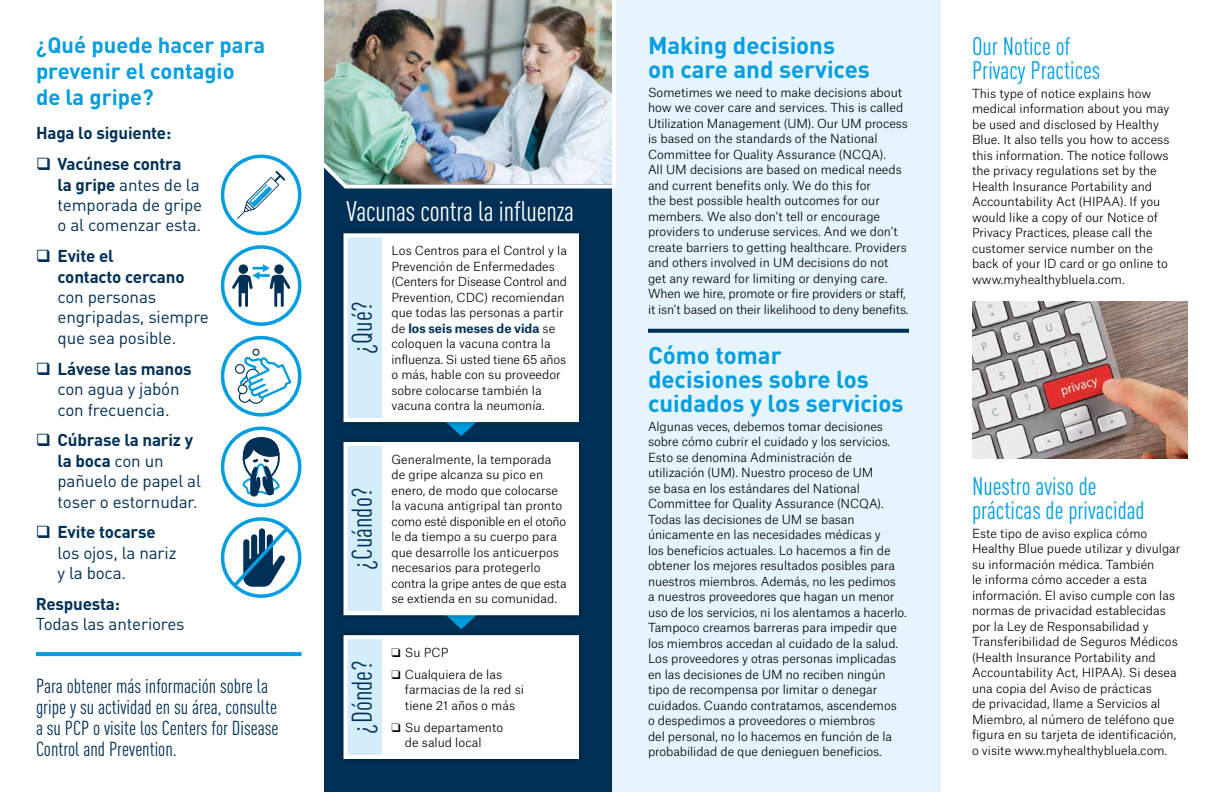
<style>
.page{position:relative;width:1224px;height:792px;background:#fff}
.page>*{position:absolute;margin:0;border:0;box-sizing:border-box;transform-origin:0 0}
.t1{font:condensed 28px "DINOT";letter-spacing:-.005em;color:#fff}
.t2{font:condensed 28px "DINOT";color:#003055}
.t3{font:condensed 25px/24px "DINOT";color:#009de1}
.t4{font:700 24px/24px "DINOT";color:#009de1}
.t5{font:700 22px/26px "DINOT";color:#009de1}
.t6{font:condensed 20px/21px "DINOT";color:#003055}
.t7{font:17px/20.4px "DINOT";letter-spacing:-.01em;color:#003055}
.t8{font:700 17px "DINOT";letter-spacing:-.01em;color:#003055}
.t9{font:300 12px/15.5px "Atlas Grotesk";color:#000}
.s1{font-weight:700}
.s2{font-weight:700;color:#003055}
</style>
<div class="page">
<svg style="left:36px;top:652px;width:266px;height:4px"></svg>
<div style="left:324px;top:0;width:288px;height:792px;background:#003055"></div>
<div style="left:612px;top:0;width:328px;height:792px;background:#e5f4fd"></div>
<svg style="left:648px;top:329px;width:261px;height:4px"></svg>
<div style="left:221px;top:336px;width:80px;height:81px;border:4px solid #009de1;border-radius:50%"></div>
<svg style="left:235px;top:349px;width:56px;height:55px"></svg>
<div style="left:221px;top:155px;width:80px;height:80px;border:4px solid #009de1;border-radius:50%"></div>
<svg style="left:237px;top:171px;width:48px;height:48px"></svg>
<div style="left:221px;top:245px;width:80px;height:81px;border:4px solid #009de1;border-radius:50%"></div>
<div style="left:221px;top:517px;width:80px;height:81px;border:4px solid #009de1;border-radius:50%"></div>
<svg style="left:230px;top:524px;width:62px;height:66px"></svg>
<div style="left:221px;top:427px;width:80px;height:80px;border:4px solid #009de1;border-radius:50%"></div>
<svg style="left:232px;top:264px;width:58px;height:43px"></svg>
<svg style="left:242px;top:437px;width:42px;height:60px"></svg>
<svg style="left:452px;top:428px;width:18px;height:8px"></svg>
<svg style="left:342px;top:232px;width:239px;height:192px;background:#c1d6e3"></svg>
<div style="left:382px;top:236px;width:194px;height:183px;background:#fff"></div>
<img style="left:324px;top:0;width:292px;height:189px">
<div style="left:337px;top:436px;width:248px;height:186px;background:#002c4f"></div>
<svg style="left:343px;top:441px;width:237px;height:170px;background:#d0e5f0"></svg>
<div style="left:382px;top:445px;width:194px;height:167px;background:#fff"></div>
<div style="left:337px;top:629px;width:248px;height:136px;background:#002c4e"></div>
<svg style="left:343px;top:611px;width:236px;height:149px"></svg>
<div style="left:382px;top:638px;width:194px;height:118px;background:#fff"></div>
<img style="left:972px;top:301px;width:216px;height:158px">
<h2 class="t5" style="left:36px;top:31px;width:231px">¿Qué puede hacer para prevenir el contagio<br>de la gripe?</h2>
<p class="t8" style="left:36px;top:122px;width:137px">Haga lo siguiente:</p>
<p class="t8" style="left:36px;top:153px;width:147px">❑ Vacúnese contra</p>
<p class="t7" style="left:58px;top:174px;width:146px"><span class="s1">la gripe</span> antes de la temporada de gripe o al comenzar esta.</p>
<p class="t8" style="left:36px;top:245px;width:79px">❑ Evite el</p>
<p class="t7" style="left:58px;top:266px;width:153px"><span class="s1">contacto cercano </span>con personas engripadas, siempre que sea posible.</p>
<p class="t8" style="left:36px;top:357px;width:157px">❑ Lávese las manos</p>
<p class="t7" style="left:58px;top:379px;width:124px">con agua y jabón con frecuencia.</p>
<p class="t8" style="left:36px;top:429px;width:159px">❑ Cúbrase la nariz y</p>
<p class="t7" style="left:58px;top:450px;width:145px"><span class="s1">la boca</span> con un pañuelo de papel al toser o estornudar.</p>
<p class="t8" style="left:36px;top:521px;width:121px">❑ Evite tocarse</p>
<p class="t7" style="left:58px;top:542px;width:120px">los ojos, la nariz y la boca.</p>
<p class="t8" style="left:36px;top:593px;width:86px">Respuesta:</p>
<p class="t7" style="left:36px;top:614px;width:150px">Todas las anteriores</p>
<p class="t6" style="left:36px;top:675px;width:244px">Para obtener más información sobre la gripe y su actividad en su área, consulte a su PCP o visite los Centers for Disease Control and Prevention.</p>
<h3 class="t1" style="left:346px;top:195px;width:229px">Vacunas contra la influenza</h3>
<p class="t2" style="left:346px;top:354px;width:55px;rotate:-90deg">¿Qué?</p>
<p class="t9" style="left:392px;top:242px;width:177px">Los Centros para el Control y la<br>Prevención de Enfermedades (Centers for Disease Control and<br>Prevention, CDC) recomiendan que todas las personas a partir de <span class="s2">los seis meses de vida</span> se coloquen la vacuna contra la influenza. Si usted tiene 65 años o más, hable con su proveedor sobre colocarse también la vacuna contra la neumonía.</p>
<p class="t2" style="left:346px;top:570px;width:85px;rotate:-90deg">¿Cuándo?</p>
<p class="t9" style="left:392px;top:450px;width:177px">Generalmente, la temporada de gripe alcanza su pico en enero, de modo que colocarse la vacuna antigripal tan pronto como esté disponible en el otoño le da tiempo a su cuerpo para que desarrolle los anticuerpos necesarios para protegerlo contra la gripe antes de que esta se extienda en su comunidad.</p>
<p class="t2" style="left:346px;top:734px;width:75px;rotate:-90deg">¿Dónde?</p>
<p class="t9" style="left:391px;top:643px;width:58px">❑ Su PCP</p>
<p class="t9" style="left:405px;top:665px;width:120px;text-indent:-14px">❑ Cualquiera de las farmacias de la red si tiene 21 años o más</p>
<p class="t9" style="left:405px;top:718px;width:100px;text-indent:-14px">❑ Su departamento de salud local</p>
<h2 class="t4" style="left:648px;top:33px;width:223px">Making decisions<br>on care and services</h2>
<p class="t9" style="left:648px;top:83px;width:262px">Sometimes we need to make decisions about how we cover care and services. This is called Utilization Management (UM). Our UM process is based on the standards of the National Committee for Quality Assurance (NCQA).<br>All UM decisions are based on medical needs and current benefits only. We do this for<br>the best possible health outcomes for our members. We also don’t tell or encourage providers to underuse services. And we don’t create barriers to getting healthcare. Providers and others involved in UM decisions do not get any reward for limiting or denying care.<br>When we hire, promote or fire providers or staff, it isn’t based on their likelihood to deny benefits.</p>
<h2 class="t4" style="left:648px;top:343px;width:257px">Cómo tomar<br>decisiones sobre los cuidados y los servicios</h2>
<p class="t9" style="left:648px;top:417px;width:260px">Algunas veces, debemos tomar decisiones sobre cómo cubrir el cuidado y los servicios.<br>Esto se denomina Administración de utilización (UM). Nuestro proceso de UM<br>se basa en los estándares del National Committee for Quality Assurance (NCQA).<br>Todas las decisiones de UM se basan únicamente en las necesidades médicas y<br>los beneficios actuales. Lo hacemos a fin de obtener los mejores resultados posibles para nuestros miembros. Además, no les pedimos<br>a nuestros proveedores que hagan un menor uso de los servicios, ni los alentamos a hacerlo.<br>Tampoco creamos barreras para impedir que los miembros accedan al cuidado de la salud.<br>Los proveedores y otras personas implicadas en las decisiones de UM no reciben ningún tipo de recompensa por limitar o denegar cuidados. Cuando contratamos, ascendemos<br>o despedimos a proveedores o miembros<br>del personal, no lo hacemos en función de la probabilidad de que denieguen beneficios.</p>
<h3 class="t3" style="left:972px;top:34px;width:130px">Our Notice of<br>Privacy Practices</h3>
<p class="t9" style="left:972px;top:84px;width:199px">This type of notice explains how medical information about you may be used and disclosed by Healthy Blue. It also tells you how to access this information. The notice follows the privacy regulations set by the Health Insurance Portability and Accountability Act (HIPAA). If you would like a copy of our Notice of Privacy Practices, please call the customer service number on the back of your ID card or go online to www.myhealthybluela.com.</p>
<h3 class="t3" style="left:972px;top:474px;width:174px">Nuestro aviso de prácticas de privacidad</h3>
<p class="t9" style="left:972px;top:524px;width:210px">Este tipo de aviso explica cómo Healthy Blue puede utilizar y divulgar su información médica. También<br>le informa cómo acceder a esta información. El aviso cumple con las normas de privacidad establecidas por la Ley de Responsabilidad y Transferibilidad de Seguros Médicos (Health Insurance Portability and Accountability Act, HIPAA). Si desea una copia del Aviso de prácticas<br>de privacidad, llame a Servicios al Miembro, al número de teléfono que figura en su tarjeta de identificación, o visite www.myhealthybluela.com.</p>
</div>
